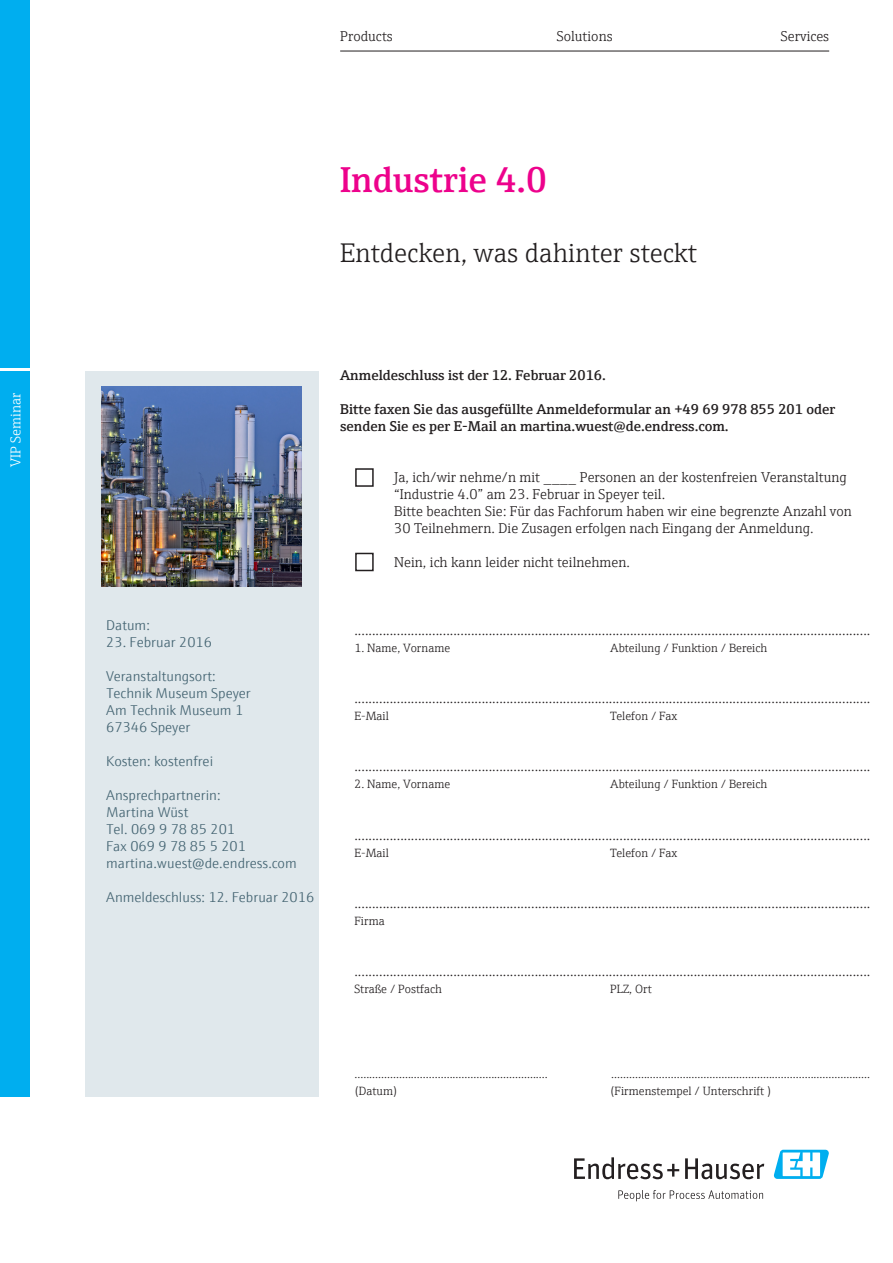
<style>
.page{position:relative;width:893px;height:1263px;background:#fff}
.page>*{position:absolute;margin:0;border:0;box-sizing:border-box;transform-origin:0 0}
.t1{font:600 36px "E+H Serif";color:#ed028c}
.t2{font:300 27px "E+H Serif";color:#231f20}
.General_Copy_Feeder{font:300 14.25px "E+H Serif";color:#231f20}
.General_Copy_Default{font:300 14.25px "E+H Serif";color:#231f20}
.Infobox_Default{font:300 14.25px "E+H Sans";color:#446472}
.General_Copy_Accent{font:600 14.25px/17px "E+H Serif";color:#231f20}
.Brochure_Title_Label{font:300 14.25px "E+H Serif";color:#fff}
.General_Copy_Feeder-2{font:300 12px "E+H Serif";color:#231f20}
</style>
<div class="page">
<div style="left:85px;top:371px;width:234px;height:725px;background:#e0e8ec"></div>
<img style="left:102px;top:387px;width:199px;height:200px">
<svg style="left:574px;top:1157px;width:105px;height:22px"></svg>
<svg style="left:685px;top:1158px;width:79px;height:21px"></svg>
<svg style="left:618px;top:1190px;width:145px;height:11px"></svg>
<svg style="left:773px;top:1150px;width:56px;height:29px"></svg>
<div style="left:0;top:0;width:30px;height:1096px;background:#00aeef"></div>
<hr style="left:0;top:369px;width:32px;height:2px;background:#fff">
<hr style="left:340px;top:51px;width:489px;height:1px;background:#231f20">
<div style="left:355px;top:468px;width:19px;height:19px;border:2px solid #231f20"></div>
<div style="left:355px;top:553px;width:19px;height:18px;border:2px solid #231f20"></div>
<p class="Brochure_Title_Label" style="left:5px;top:467px;width:76px;rotate:-90deg">VIP Seminar</p>
<p class="General_Copy_Feeder" style="left:340px;top:26px;width:54px">Products</p>
<p class="General_Copy_Feeder" style="left:557px;top:26px;width:57px">Solutions</p>
<p class="General_Copy_Feeder" style="left:781px;top:26px;width:50px">Services</p>
<h1 class="t1" style="left:340px;top:152px;width:208px">Industrie 4.0</h1>
<h2 class="t2" style="left:340px;top:233px;width:358px">Entdecken, was dahinter steckt</h2>
<p class="Infobox_Default" style="left:106px;top:614px;width:45px">Datum:</p>
<p class="Infobox_Default" style="left:106px;top:631px;width:107px">23. Februar 2016</p>
<p class="Infobox_Default" style="left:106px;top:665px;width:111px">Veranstaltungsort:</p>
<p class="Infobox_Default" style="left:106px;top:682px;width:146px">Technik Museum Speyer</p>
<p class="Infobox_Default" style="left:106px;top:699px;width:139px">Am Technik Museum 1</p>
<p class="Infobox_Default" style="left:106px;top:716px;width:86px">67346 Speyer</p>
<p class="Infobox_Default" style="left:106px;top:750px;width:108px">Kosten: kostenfrei</p>
<p class="Infobox_Default" style="left:106px;top:784px;width:116px">Ansprechpartnerin:</p>
<p class="Infobox_Default" style="left:106px;top:801px;width:84px">Martina Wüst</p>
<p class="Infobox_Default" style="left:106px;top:818px;width:130px">Tel. 069 9 78 85 201</p>
<p class="Infobox_Default" style="left:106px;top:835px;width:141px">Fax 069 9 78 85 5 201</p>
<p class="Infobox_Default" style="left:106px;top:852px;width:192px">martina.wuest@de.endress.com</p>
<p class="Infobox_Default" style="left:106px;top:886px;width:209px">Anmeldeschluss: 12. Februar 2016</p>
<p class="General_Copy_Accent" style="left:340px;top:366px;width:267px">Anmeldeschluss ist der 12. Februar 2016.</p>
<p class="General_Copy_Accent" style="left:340px;top:400px;width:497px">Bitte faxen Sie das ausgefüllte Anmeldeformular an +49 69 978 855 201 oder senden Sie es per E-Mail an martina.wuest@de.endress.com.</p>
<p class="General_Copy_Default" style="left:394px;top:467px;width:454px">Ja, ich/wir nehme/n mit ____ Personen an der kostenfreien Veranstaltung</p>
<p class="General_Copy_Default" style="left:394px;top:484px;width:273px">“Industrie 4.0” am 23. Februar in Speyer teil.</p>
<p class="General_Copy_Default" style="left:394px;top:501px;width:459px">Bitte beachten Sie: Für das Fachforum haben wir eine begrenzte Anzahl von</p>
<p class="General_Copy_Default" style="left:394px;top:518px;width:421px">30 Teilnehmern. Die Zusagen erfolgen nach Eingang der Anmeldung.</p>
<p class="General_Copy_Feeder" style="left:394px;top:552px;width:237px">Nein, ich kann leider nicht teilnehmen.</p>
<p class="General_Copy_Feeder" style="left:354px;top:620px;width:517px">..................................................................................................................................................</p>
<p class="General_Copy_Feeder-2" style="left:354px;top:639px;width:97px">1. Name, Vorname</p>
<p class="General_Copy_Feeder-2" style="left:610px;top:639px;width:159px">Abteilung / Funktion / Bereich</p>
<p class="General_Copy_Feeder" style="left:354px;top:688px;width:517px">..................................................................................................................................................</p>
<p class="General_Copy_Feeder-2" style="left:354px;top:707px;width:36px">E-Mail</p>
<p class="General_Copy_Feeder-2" style="left:610px;top:707px;width:69px">Telefon / Fax</p>
<p class="General_Copy_Feeder" style="left:354px;top:756px;width:517px">..................................................................................................................................................</p>
<p class="General_Copy_Feeder-2" style="left:354px;top:776px;width:97px">2. Name, Vorname</p>
<p class="General_Copy_Feeder-2" style="left:610px;top:776px;width:159px">Abteilung / Funktion / Bereich</p>
<p class="General_Copy_Feeder" style="left:354px;top:824px;width:517px">..................................................................................................................................................</p>
<p class="General_Copy_Feeder-2" style="left:354px;top:844px;width:36px">E-Mail</p>
<p class="General_Copy_Feeder-2" style="left:610px;top:844px;width:69px">Telefon / Fax</p>
<p class="General_Copy_Feeder" style="left:354px;top:892px;width:517px">..................................................................................................................................................</p>
<p class="General_Copy_Feeder-2" style="left:354px;top:912px;width:32px">Firma</p>
<p class="General_Copy_Feeder" style="left:354px;top:960px;width:517px">..................................................................................................................................................</p>
<p class="General_Copy_Feeder-2" style="left:354px;top:980px;width:89px">Straße / Postfach</p>
<p class="General_Copy_Feeder-2" style="left:610px;top:980px;width:43px">PLZ, Ort</p>
<p class="General_Copy_Feeder-2" style="left:354px;top:1065px;width:195px">.................................................................</p>
<p class="General_Copy_Feeder-2" style="left:611px;top:1065px;width:260px">.......................................................................................</p>
<p class="General_Copy_Feeder-2" style="left:354px;top:1082px;width:45px">(Datum)</p>
<p class="General_Copy_Feeder-2" style="left:610px;top:1082px;width:163px">(Firmenstempel / Unterschrift )</p>
</div>
